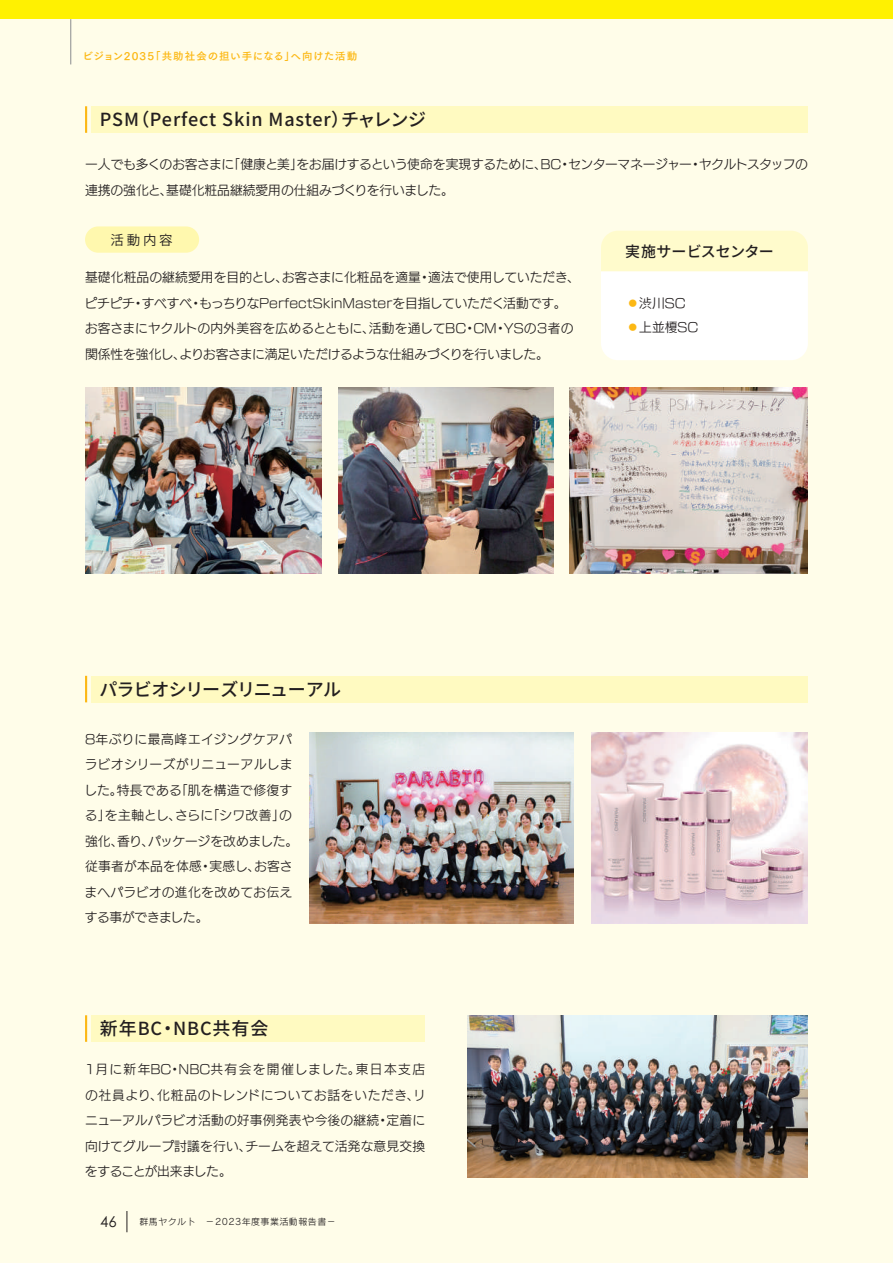
<style>
.page{position:relative;width:893px;height:1263px;background:#fffde9}
.page>*{position:absolute;margin:0;border:0;box-sizing:border-box;transform-origin:0 0}
.t1{font:500 18px "Source Han Sans JP";letter-spacing:.04em;color:#231f20}
.t2{font:500 18px "Source Han Sans JP";letter-spacing:-.04em;color:#231f20}
.t3{font:500 15px "Source Han Sans JP";letter-spacing:-.01em;color:#231f20}
.t4{font:15px "Century Gothic Pro";color:#231f20}
.t5{font:13.5px "Source Han Sans JP";color:#231f20}
.t6{font:12.75px/25.5px "New Rodin Pro M";color:#231f20}
.t7{font:12.75px/25.5px "New Rodin Pro M";letter-spacing:.02em;color:#231f20}
.t8{font:10.5px "Tsuku Go Pro B";letter-spacing:.08em;color:#fcb814}
.t9{font:9px "Rodin Pro M";letter-spacing:.05em;color:#231f20}
.s1{color:#fcb814}
</style>
<div class="page">
<div style="left:0;top:0;width:893px;height:19px;background:#fff101"></div>
<div style="left:91px;top:106px;width:717px;height:27px;background:#fffac1"></div>
<hr style="left:85px;top:106px;width:2px;height:27px;background:#fcb814">
<div style="left:91px;top:1015px;width:334px;height:27px;background:#fffac1"></div>
<hr style="left:85px;top:1015px;width:2px;height:27px;background:#fcb814">
<div style="left:91px;top:676px;width:717px;height:26px;background:#fffac1"></div>
<hr style="left:85px;top:676px;width:2px;height:26px;background:#fcb814">
<div style="left:85px;top:226px;width:114px;height:27px;background:#fff8ae;border-radius:13px"></div>
<svg style="left:601px;top:231px;width:207px;height:129px;background:#fffdef"></svg>
<img style="left:85px;top:387px;width:236px;height:187px">
<img style="left:338px;top:387px;width:215px;height:187px">
<img style="left:570px;top:387px;width:238px;height:187px">
<img style="left:591px;top:732px;width:217px;height:192px">
<img style="left:309px;top:732px;width:264px;height:192px">
<img style="left:468px;top:1015px;width:340px;height:163px">
<svg style="left:127px;top:1211px;width:1px;height:21px"></svg>
<hr style="left:71px;top:19px;width:1px;height:45px;background:#8a8c8f">
<p class="t8" style="left:82px;top:47px;width:276px">ビジョン2035「共助社会の担い手になる」へ向けた活動</p>
<h1 class="t1" style="left:100px;top:110px;width:328px">PSM（Perfect Skin Master）チャレンジ</h1>
<p class="t6" style="left:85px;top:151px;width:724px">一人でも多くのお客さまに「健康と美」をお届けするという使命を実現するために、BC・センターマネージャー・ヤクルトスタッフの連携の強化と、基礎化粧品継続愛用の仕組みづくりを行いました。</p>
<p class="t5" style="left:111px;top:232px;width:64px">活動内容</p>
<p class="t6" style="left:85px;top:263px;width:497px">基礎化粧品の継続愛用を目的とし、お客さまに化粧品を適量・適法で使用していただき、ピチピチ・すべすべ・もっちりなPerfectSkinMasterを目指していただく活動です。お客さまにヤクルトの内外美容を広めるとともに、活動を通してBC・CM・YSの３者の関係性を強化し、よりお客さまに満足いただけるような仕組みづくりを行いました。</p>
<p class="t3" style="left:625px;top:243px;width:150px">実施サービスセンター</p>
<p class="t6" style="left:626px;top:290px;width:73px;line-height:24px"><span class="s1">◦</span>渋川SC <span class="s1">◦</span>上並榎SC</p>
<h1 class="t2" style="left:99px;top:679px;width:243px">パラビオシリーズリニューアル</h1>
<p class="t7" style="left:84px;top:725px;width:215px">8年ぶりに最高峰エイジングケアパラビオシリーズがリニューアルしました。特長である「肌を構造で修復する」を主軸とし、さらに「シワ改善」の強化、香り、パッケージを改めました。従事者が本品を体感・実感し、お客さまへパラビオの進化を改めてお伝えする事ができました。</p>
<h1 class="t1" style="left:100px;top:1019px;width:170px">新年BC・NBC共有会</h1>
<p class="t6" style="left:85px;top:1056px;width:343px;text-align:justify">1月に新年BC・NBC共有会を開催しました。東日本支店の社員より、化粧品のトレンドについてお話をいただき、リニューアルパラビオ活動の好事例発表や今後の継続・定着に向けてグループ討議を行い、チームを超えて活発な意見交換をすることが出来ました。</p>
<p class="t4" style="left:100px;top:1212px;width:18px">46</p>
<p class="t9" style="left:139px;top:1216px;width:198px">群馬ヤクルト　－2023年度事業活動報告書－</p>
</div>
